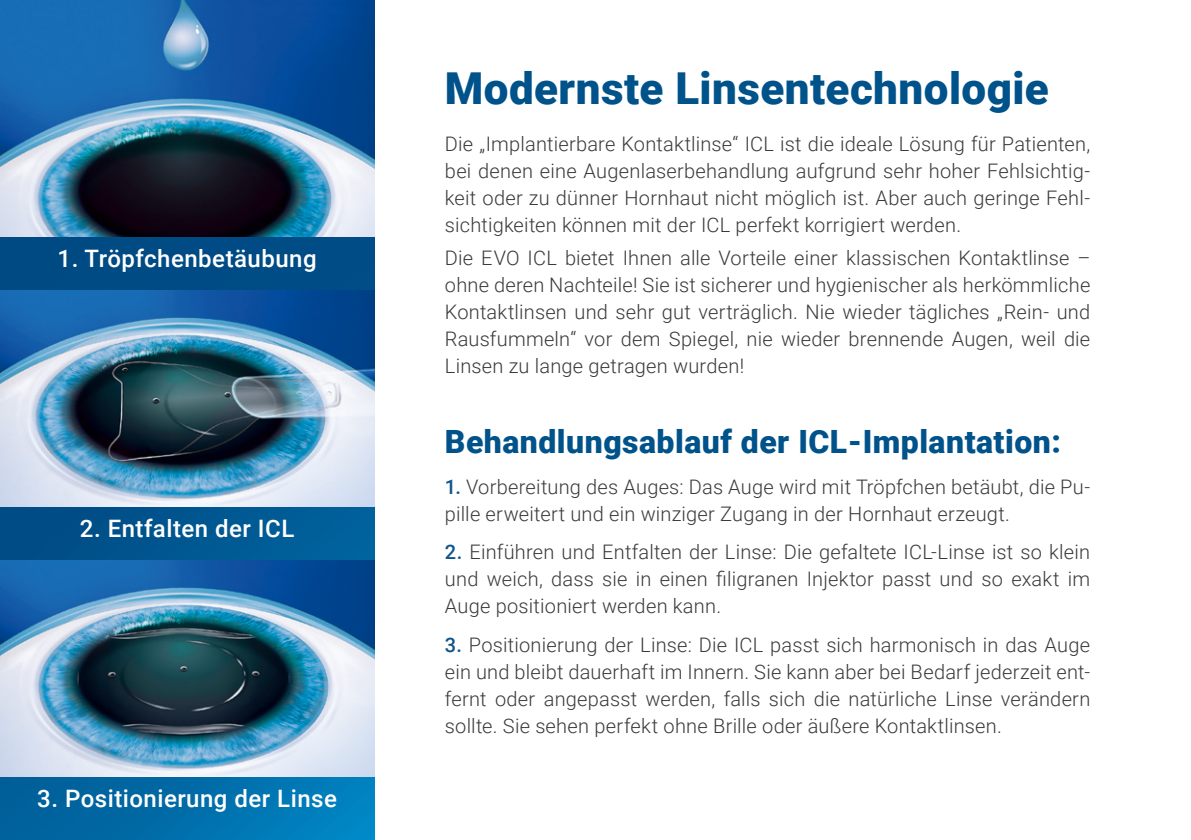
<style>
.page{position:relative;width:1191px;height:840px;background:#fff}
.page>*{position:absolute;margin:0;border:0;box-sizing:border-box;transform-origin:0 0}
.t1{font:900 44px "Roboto";letter-spacing:.01em;color:#00528a}
.t2{font:900 32px "Roboto";letter-spacing:.015em;color:#00528a}
.t3{font:500 24px "Roboto";letter-spacing:.02em;color:#fff}
.t4{font:300 20px/27px "Roboto";letter-spacing:.01em;color:#3a3a39;text-align:justify}
.s1{font-weight:500;color:#0f558d}
</style>
<div class="page">
<svg style="left:0;top:237px;width:374px;height:602px;background:#045e98"></svg>
<img style="left:0;top:0;width:374px;height:237px">
<img style="left:0;top:291px;width:374px;height:215px">
<img style="left:0;top:560px;width:374px;height:215px">
<p class="t3" style="left:58px;top:242px;width:261px">1. Tröpfchenbetäubung</p>
<p class="t3" style="left:80px;top:511px;width:216px">2. Entfalten der ICL</p>
<p class="t3" style="left:37px;top:780px;width:301px">3. Positionierung der Linse</p>
<h1 class="t1" style="left:445px;top:57px;width:605px">Modernste Linsentechnologie</h1>
<p class="t4" style="left:445px;top:130px;width:647px">Die „Implantierbare Kontaktlinse“ ICL ist die ideale Lösung für Patienten, bei denen eine Augenlaserbehandlung aufgrund sehr hoher Fehlsichtig&shy;keit oder zu dünner Hornhaut nicht möglich ist. Aber auch geringe Fehl&shy;sichtigkeiten können mit der ICL perfekt korrigiert werden.</p>
<p class="t4" style="left:445px;top:243px;width:647px">Die EVO ICL bietet Ihnen alle Vorteile einer klassischen Kontaktlinse – ohne deren Nachteile! Sie ist sicherer und hygienischer als herkömmliche Kontaktlinsen und sehr gut verträglich. Nie wieder tägliches „Rein- und Rausfummeln“ vor dem Spiegel, nie wieder brennende Augen, weil die Linsen zu lange getragen wurden!</p>
<h2 class="t2" style="left:445px;top:419px;width:617px">Behandlungsablauf der ICL-Implantation:</h2>
<p class="t4" style="left:445px;top:472px;width:647px"><span class="s1">1.</span> Vorbereitung des Auges: Das Auge wird mit Tröpfchen betäubt, die Pu&shy;pille erweitert und ein winziger Zugang in der Hornhaut erzeugt.</p>
<p class="t4" style="left:445px;top:537px;width:647px"><span class="s1">2.</span> Einführen und Entfalten der Linse: Die gefaltete ICL-Linse ist so klein und weich, dass sie in einen filigranen Injektor passt und so exakt im Auge positioniert werden kann.</p>
<p class="t4" style="left:445px;top:630px;width:647px"><span class="s1">3.</span> Positionierung der Linse: Die ICL passt sich harmonisch in das Auge ein und bleibt dauerhaft im Innern. Sie kann aber bei Bedarf jederzeit ent&shy;fernt oder angepasst werden, falls sich die natürliche Linse verändern sollte. Sie sehen perfekt ohne Brille oder äußere Kontaktlinsen.</p>
</div>
